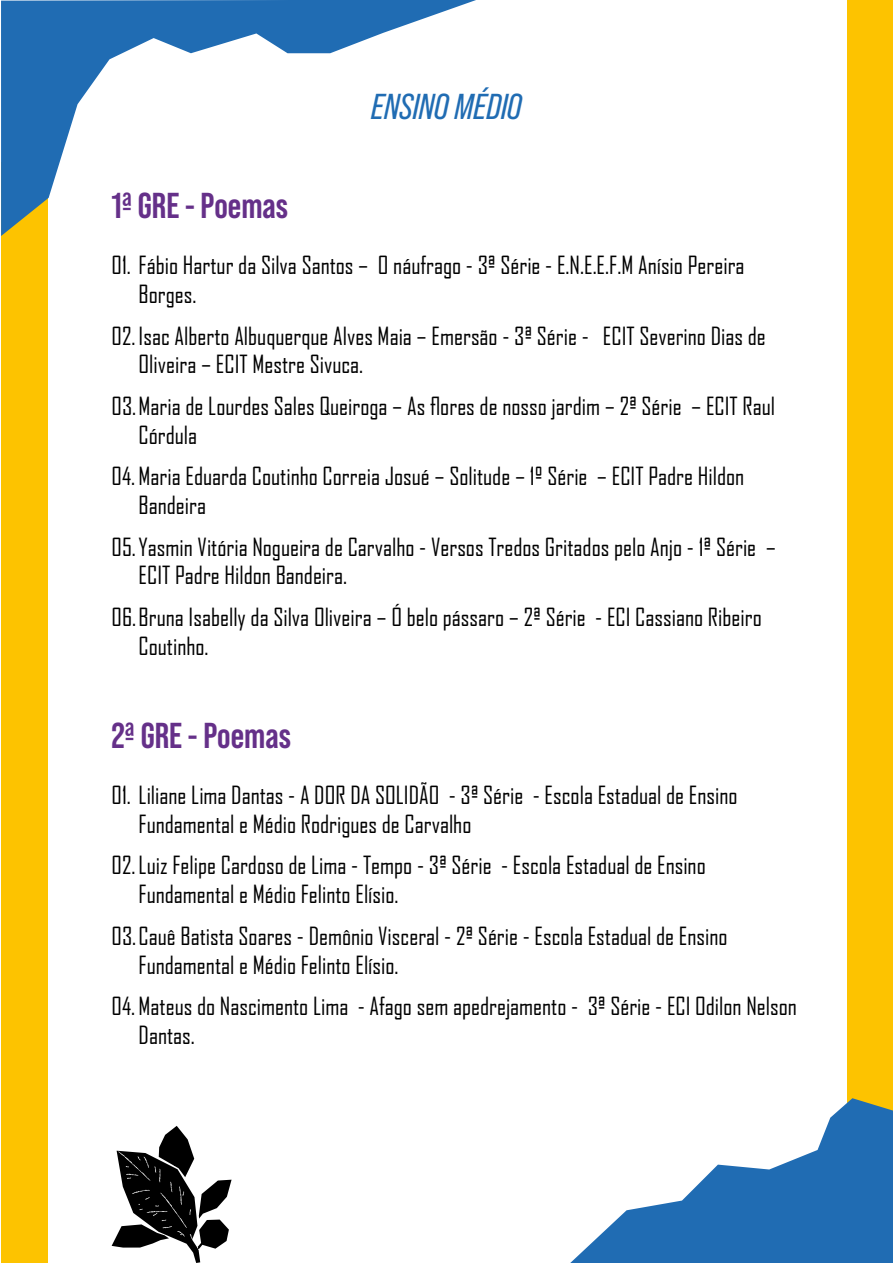
<style>
.page{position:relative;width:893px;height:1263px;background:#fff}
.page>*{position:absolute;margin:0;border:0;box-sizing:border-box;transform-origin:0 0}
.t1{font:700 36px "Bebas Neue Pro";color:#653089}
.t2{font:italic 36px "Bebas Neue Pro";color:#206cb3}
.t3{font:24px/28.8px "Agency FB";color:#000}
</style>
<div class="page">
<div style="left:1px;top:163px;width:47px;height:1100px;background:#fdc300"></div>
<div style="left:847px;top:0;width:46px;height:1235px;background:#fdc300"></div>
<svg style="left:1px;top:0;width:475px;height:236px"></svg>
<svg style="left:570px;top:1098px;width:323px;height:165px;fill:#206cb3"></svg>
<svg style="left:112px;top:1126px;width:120px;height:137px"></svg>
<h1 class="t1" style="left:112px;top:185px;width:178px">1ª GRE - Poemas</h1>
<h1 class="t2" style="left:371px;top:86px;width:152px">ENSINO MÉDIO</h1>
<p class="t3" style="left:139px;top:250px;width:607px;text-indent:-27px">01. Fábio Hartur da Silva Santos – O náufrago - 3ª Série - E.N.E.E.F.M Anísio Pereira<br>Borges.</p>
<p class="t3" style="left:139px;top:321px;width:629px;text-indent:-27px">02. Isac Alberto Albuquerque Alves Maia – Emersão - 3ª Série - ECIT Severino Dias de<br>Oliveira – ECIT Mestre Sivuca.</p>
<p class="t3" style="left:139px;top:391px;width:638px;text-indent:-27px">03.Maria de Lourdes Sales Queiroga – As flores de nosso jardim – 2ª Série – ECIT Raul<br>Córdula</p>
<p class="t3" style="left:139px;top:461px;width:607px;text-indent:-27px">04. Maria Eduarda Coutinho Correia Josué – Solitude – 1º Série – ECIT Padre Hildon<br>Bandeira</p>
<p class="t3" style="left:139px;top:532px;width:639px;text-indent:-27px">05.Yasmin Vitória Nogueira de Carvalho - Versos Tredos Gritados pelo Anjo - 1ª Série –<br>ECIT Padre Hildon Bandeira.</p>
<p class="t3" style="left:139px;top:602px;width:625px;text-indent:-27px">06.Bruna Isabelly da Silva Oliveira – Ó belo pássaro – 2ª Série - ECI Cassiano Ribeiro<br>Coutinho.</p>
<h1 class="t1" style="left:112px;top:715px;width:181px">2ª GRE - Poemas</h1>
<p class="t3" style="left:139px;top:780px;width:600px;text-indent:-27px">01. Liliane Lima Dantas - A DOR DA SOLIDÃO - 3ª Série - Escola Estadual de Ensino<br>Fundamental e Médio Rodrigues de Carvalho</p>
<p class="t3" style="left:139px;top:850px;width:569px;text-indent:-27px">02.Luiz Felipe Cardoso de Lima - Tempo - 3ª Série - Escola Estadual de Ensino<br>Fundamental e Médio Felinto Elísio.</p>
<p class="t3" style="left:139px;top:921px;width:590px;text-indent:-27px">03.Cauê Batista Soares - Demônio Visceral - 2ª Série - Escola Estadual de Ensino<br>Fundamental e Médio Felinto Elísio.</p>
<p class="t3" style="left:139px;top:991px;width:660px;text-indent:-27px">04. Mateus do Nascimento Lima - Afago sem apedrejamento - 3ª Série - ECI Odilon Nelson<br>Dantas.</p>
</div>
